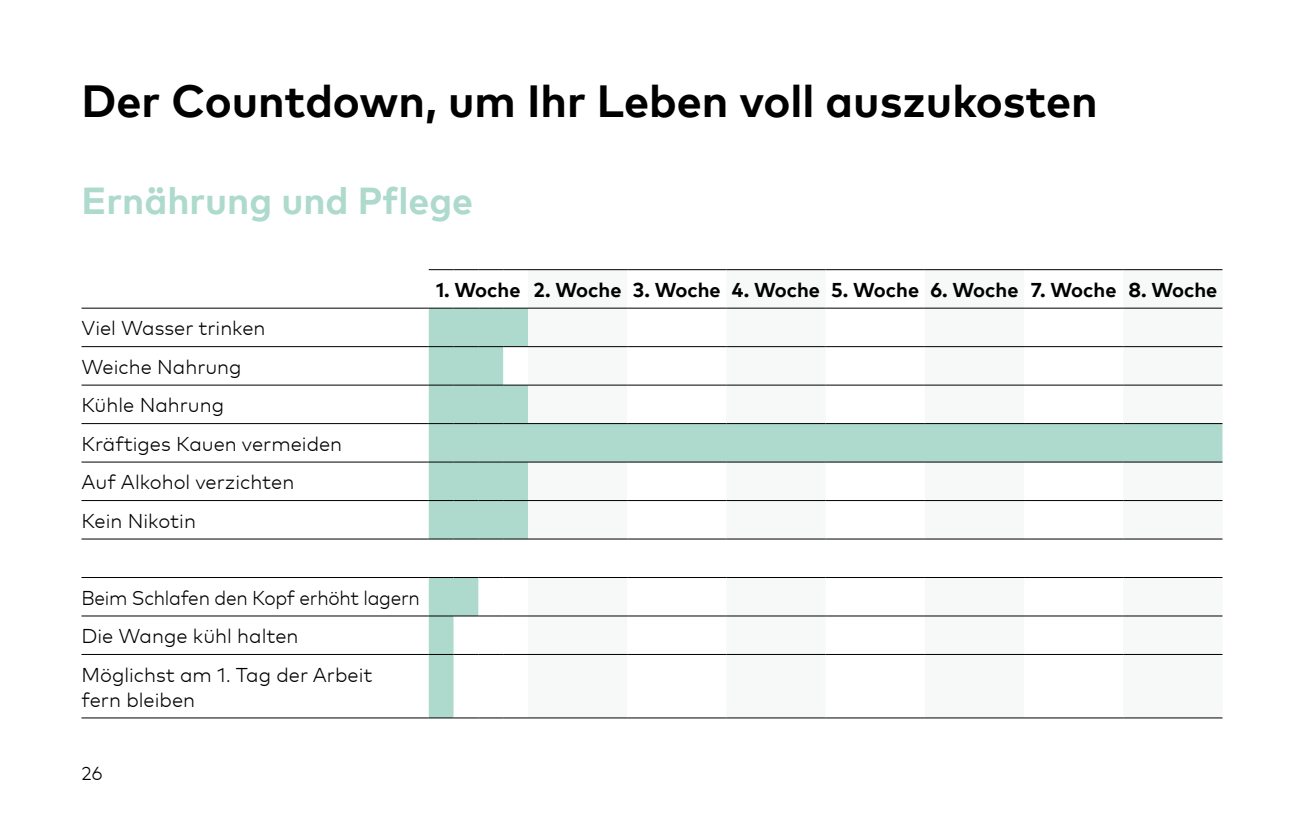
<style>
.page{position:relative;width:1304px;height:815px;background:#fff}
.page>*{position:absolute;margin:0;border:0;box-sizing:border-box;transform-origin:0 0}
.t1{font:700 45px "Mark Pro";color:#000}
.t2{font:700 37.5px "Mark Pro";color:#aedacd}
.t3{font:300 20px/38.5px "Mark Pro";color:#000}
.t4{font:300 20px/38.5px "Mark Pro";color:#000;scale:.95 1}
.t5{font:700 20px "Mark Pro";color:#000}
.t6{font:300 18.75px "Mark Pro";color:#000}
</style>
<div class="page">
<svg style="left:528px;top:270px;width:694px;height:38px"></svg>
<svg style="left:429px;top:309px;width:793px;height:408px"></svg>
<svg style="left:429px;top:269px;width:99px;height:1px"></svg>
<hr style="left:528px;top:269px;width:99px;height:1px;background:#000">
<hr style="left:627px;top:269px;width:99px;height:1px;background:#000">
<hr style="left:726px;top:269px;width:100px;height:1px;background:#000">
<hr style="left:826px;top:269px;width:99px;height:1px;background:#000">
<hr style="left:925px;top:269px;width:99px;height:1px;background:#000">
<hr style="left:1024px;top:269px;width:99px;height:1px;background:#000">
<hr style="left:1123px;top:269px;width:99px;height:1px;background:#000">
<hr style="left:81px;top:308px;width:348px;height:1px;background:#000">
<svg style="left:429px;top:308px;width:99px;height:1px"></svg>
<hr style="left:528px;top:308px;width:99px;height:1px;background:#000">
<hr style="left:627px;top:308px;width:99px;height:1px;background:#000">
<hr style="left:726px;top:308px;width:100px;height:1px;background:#000">
<hr style="left:826px;top:308px;width:99px;height:1px;background:#000">
<hr style="left:925px;top:308px;width:99px;height:1px;background:#000">
<hr style="left:1024px;top:308px;width:99px;height:1px;background:#000">
<hr style="left:1123px;top:308px;width:99px;height:1px;background:#000">
<hr style="left:81px;top:346px;width:348px;height:1px;background:#000">
<svg style="left:429px;top:346px;width:99px;height:1px"></svg>
<hr style="left:528px;top:346px;width:99px;height:1px;background:#000">
<hr style="left:627px;top:346px;width:99px;height:1px;background:#000">
<hr style="left:726px;top:346px;width:100px;height:1px;background:#000">
<hr style="left:826px;top:346px;width:99px;height:1px;background:#000">
<hr style="left:925px;top:346px;width:99px;height:1px;background:#000">
<hr style="left:1024px;top:346px;width:99px;height:1px;background:#000">
<hr style="left:1123px;top:346px;width:99px;height:1px;background:#000">
<hr style="left:81px;top:385px;width:348px;height:1px;background:#000">
<svg style="left:429px;top:385px;width:99px;height:1px"></svg>
<hr style="left:528px;top:385px;width:99px;height:1px;background:#000">
<hr style="left:627px;top:385px;width:99px;height:1px;background:#000">
<hr style="left:726px;top:385px;width:100px;height:1px;background:#000">
<hr style="left:826px;top:385px;width:99px;height:1px;background:#000">
<hr style="left:925px;top:385px;width:99px;height:1px;background:#000">
<hr style="left:1024px;top:385px;width:99px;height:1px;background:#000">
<hr style="left:1123px;top:385px;width:99px;height:1px;background:#000">
<hr style="left:81px;top:423px;width:348px;height:1px;background:#000">
<svg style="left:429px;top:423px;width:99px;height:1px"></svg>
<hr style="left:528px;top:423px;width:99px;height:1px;background:#000">
<hr style="left:627px;top:423px;width:99px;height:1px;background:#000">
<hr style="left:726px;top:423px;width:100px;height:1px;background:#000">
<hr style="left:826px;top:423px;width:99px;height:1px;background:#000">
<hr style="left:925px;top:423px;width:99px;height:1px;background:#000">
<hr style="left:1024px;top:423px;width:99px;height:1px;background:#000">
<hr style="left:1123px;top:423px;width:99px;height:1px;background:#000">
<hr style="left:81px;top:462px;width:348px;height:1px;background:#000">
<svg style="left:429px;top:462px;width:99px;height:1px"></svg>
<hr style="left:528px;top:462px;width:99px;height:1px;background:#000">
<hr style="left:627px;top:462px;width:99px;height:1px;background:#000">
<hr style="left:726px;top:462px;width:100px;height:1px;background:#000">
<hr style="left:826px;top:462px;width:99px;height:1px;background:#000">
<hr style="left:925px;top:462px;width:99px;height:1px;background:#000">
<hr style="left:1024px;top:462px;width:99px;height:1px;background:#000">
<hr style="left:1123px;top:462px;width:99px;height:1px;background:#000">
<hr style="left:81px;top:500px;width:348px;height:1px;background:#000">
<svg style="left:429px;top:500px;width:99px;height:1px"></svg>
<hr style="left:528px;top:500px;width:99px;height:1px;background:#000">
<hr style="left:627px;top:500px;width:99px;height:1px;background:#000">
<hr style="left:726px;top:500px;width:100px;height:1px;background:#000">
<hr style="left:826px;top:500px;width:99px;height:1px;background:#000">
<hr style="left:925px;top:500px;width:99px;height:1px;background:#000">
<hr style="left:1024px;top:500px;width:99px;height:1px;background:#000">
<hr style="left:1123px;top:500px;width:99px;height:1px;background:#000">
<hr style="left:81px;top:539px;width:348px;height:1px;background:#000">
<svg style="left:429px;top:539px;width:99px;height:1px"></svg>
<hr style="left:528px;top:539px;width:99px;height:1px;background:#000">
<hr style="left:627px;top:539px;width:99px;height:1px;background:#000">
<hr style="left:726px;top:539px;width:100px;height:1px;background:#000">
<hr style="left:826px;top:539px;width:99px;height:1px;background:#000">
<hr style="left:925px;top:539px;width:99px;height:1px;background:#000">
<hr style="left:1024px;top:539px;width:99px;height:1px;background:#000">
<hr style="left:1123px;top:539px;width:99px;height:1px;background:#000">
<hr style="left:81px;top:577px;width:348px;height:1px;background:#000">
<svg style="left:429px;top:577px;width:99px;height:1px"></svg>
<hr style="left:528px;top:577px;width:99px;height:1px;background:#000">
<hr style="left:627px;top:577px;width:99px;height:1px;background:#000">
<hr style="left:726px;top:577px;width:100px;height:1px;background:#000">
<hr style="left:826px;top:577px;width:99px;height:1px;background:#000">
<hr style="left:925px;top:577px;width:99px;height:1px;background:#000">
<hr style="left:1024px;top:577px;width:99px;height:1px;background:#000">
<hr style="left:1123px;top:577px;width:99px;height:1px;background:#000">
<hr style="left:81px;top:616px;width:348px;height:1px;background:#000">
<svg style="left:429px;top:616px;width:99px;height:1px"></svg>
<hr style="left:528px;top:616px;width:99px;height:1px;background:#000">
<hr style="left:627px;top:616px;width:99px;height:1px;background:#000">
<hr style="left:726px;top:616px;width:100px;height:1px;background:#000">
<hr style="left:826px;top:616px;width:99px;height:1px;background:#000">
<hr style="left:925px;top:616px;width:99px;height:1px;background:#000">
<hr style="left:1024px;top:616px;width:99px;height:1px;background:#000">
<hr style="left:1123px;top:616px;width:99px;height:1px;background:#000">
<hr style="left:81px;top:654px;width:348px;height:1px;background:#000">
<svg style="left:429px;top:654px;width:99px;height:1px"></svg>
<hr style="left:528px;top:654px;width:99px;height:1px;background:#000">
<hr style="left:627px;top:654px;width:99px;height:1px;background:#000">
<hr style="left:726px;top:654px;width:100px;height:1px;background:#000">
<hr style="left:826px;top:654px;width:99px;height:1px;background:#000">
<hr style="left:925px;top:654px;width:99px;height:1px;background:#000">
<hr style="left:1024px;top:654px;width:99px;height:1px;background:#000">
<hr style="left:1123px;top:654px;width:99px;height:1px;background:#000">
<hr style="left:81px;top:717px;width:348px;height:1px;background:#000">
<svg style="left:429px;top:717px;width:99px;height:1px"></svg>
<hr style="left:528px;top:717px;width:99px;height:1px;background:#000">
<hr style="left:627px;top:717px;width:99px;height:1px;background:#000">
<hr style="left:726px;top:717px;width:100px;height:1px;background:#000">
<hr style="left:826px;top:717px;width:99px;height:1px;background:#000">
<hr style="left:925px;top:717px;width:99px;height:1px;background:#000">
<hr style="left:1024px;top:717px;width:99px;height:1px;background:#000">
<hr style="left:1123px;top:717px;width:99px;height:1px;background:#000">
<h1 class="t1" style="left:81px;top:67px;width:1018px">Der Countdown, um Ihr Leben voll auszukosten</h1>
<h2 class="t2" style="left:81px;top:172px;width:393px">Ernährung und Pflege</h2>
<p class="t3" style="left:82px;top:307px;width:262px">Viel Wasser trinken<br>Weiche Nahrung<br>Kühle Nahrung<br>Kräftiges Kauen vermeiden<br>Auf Alkohol verzichten<br>Kein Nikotin</p>
<p class="t5" style="left:436px;top:275px;width:783px">1. Woche 2. Woche 3. Woche 4. Woche 5. Woche 6. Woche 7. Woche 8. Woche</p>
<p class="t4" style="left:81px;top:577px;width:358px">Beim Schlafen den Kopf erhöht lagern<br>Die Wange kühl halten<br>Möglichst am 1. Tag der Arbeit</p>
<p class="t3" style="left:81px;top:679px;width:115px">fern bleiben</p>
<p class="t6" style="left:81px;top:759px;width:23px">26</p>
</div>
